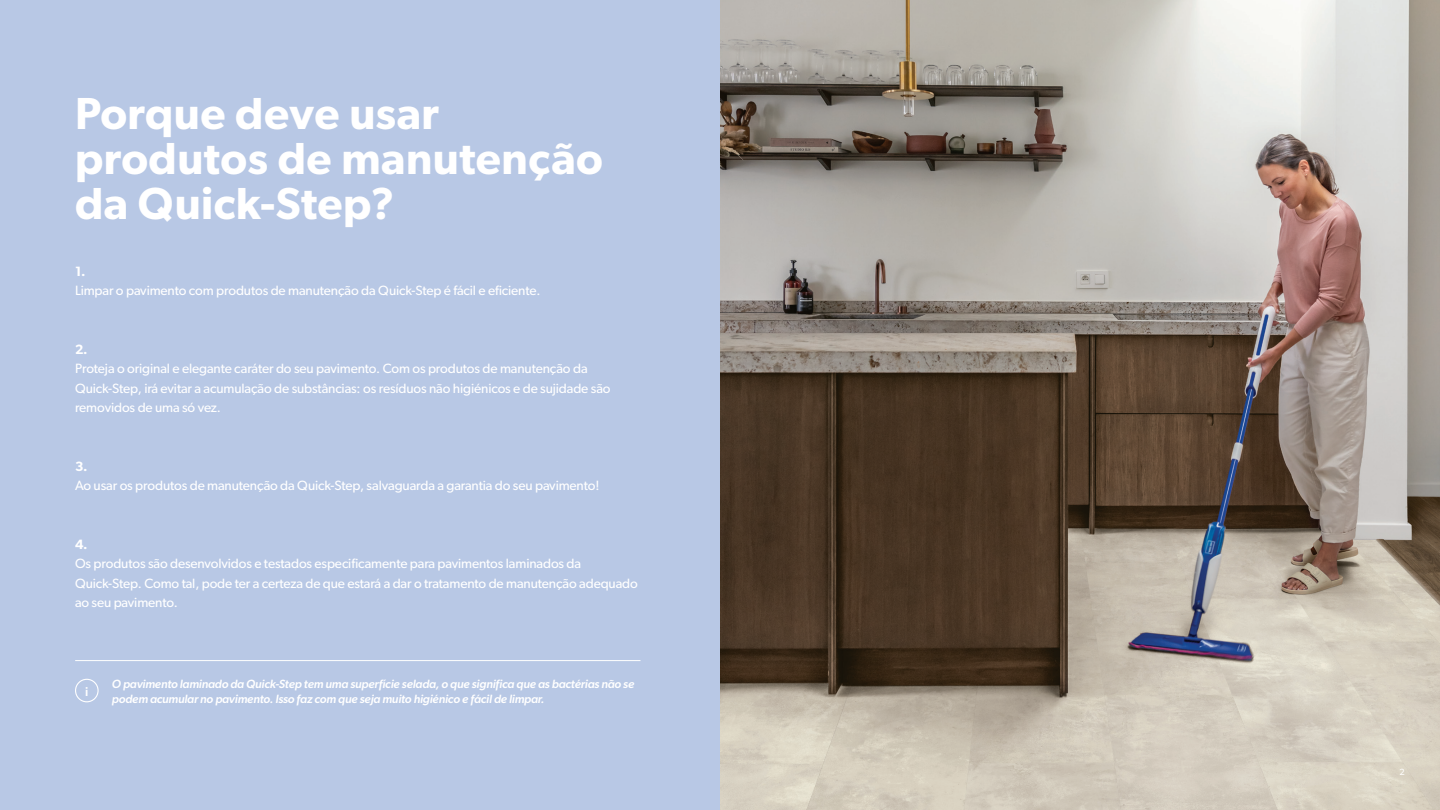
<style>
.page{position:relative;width:1440px;height:810px;background:#fff}
.page>*{position:absolute;margin:0;border:0;box-sizing:border-box;transform-origin:0 0}
.t1{font:600 45px/45px "Gibson";letter-spacing:.01em;color:#fff}
.t2{font:13.5px/19.5px "Gibson";letter-spacing:-.01em;color:#fff}
.t3{font:600 13.5px "Gibson";color:#fff}
.t4{font:500 12.75px "Gibson";color:#fff}
.t5{font:italic 500 12px/14.4px "Gibson";letter-spacing:-.01em;color:#fff}
.t6{font:9px "Gibson";color:#fff}
</style>
<div class="page">
<div style="left:0;top:0;width:720px;height:810px;background:#b8c8e5"></div>
<img style="left:720px;top:0;width:720px;height:809px">
<div style="left:75px;top:679px;width:24px;height:23px;border:1px solid #fff;border-radius:50%"></div>
<hr style="left:75px;top:660px;width:565px;height:1px;background:#fff">
<h1 class="t1" style="left:75px;top:90px;width:530px">Porque deve usar produtos de manutenção da Quick-Step?</h1>
<p class="t3" style="left:75px;top:263px;width:12px">1.</p>
<p class="t2" style="left:75px;top:281px;width:467px">Limpar o pavimento com produtos de manutenção da Quick-Step é fácil e eficiente.</p>
<p class="t3" style="left:75px;top:341px;width:14px">2.</p>
<p class="t2" style="left:75px;top:359px;width:537px">Proteja o original e elegante caráter do seu pavimento. Com os produtos de manutenção da<br>Quick-Step, irá evitar a acumulação de substâncias: os resíduos não higiénicos e de sujidade são removidos de uma só vez.</p>
<p class="t3" style="left:75px;top:458px;width:14px">3.</p>
<p class="t2" style="left:75px;top:476px;width:526px">Ao usar os produtos de manutenção da Quick-Step, salvaguarda a garantia do seu pavimento!</p>
<p class="t3" style="left:75px;top:536px;width:14px">4.</p>
<p class="t2" style="left:75px;top:554px;width:564px">Os produtos são desenvolvidos e testados especificamente para pavimentos laminados da<br>Quick-Step. Como tal, pode ter a certeza de que estará a dar o tratamento de manutenção adequado ao seu pavimento.</p>
<p class="t4" style="left:85px;top:684px;width:5px">i</p>
<p class="t5" style="left:112px;top:677px;width:524px">O pavimento laminado da Quick-Step tem uma superfície selada, o que significa que as bactérias não se podem acumular no pavimento. Isso faz com que seja muito higiénico e fácil de limpar.</p>
<p class="t6" style="left:1399px;top:766px;width:7px">2</p>
</div>
